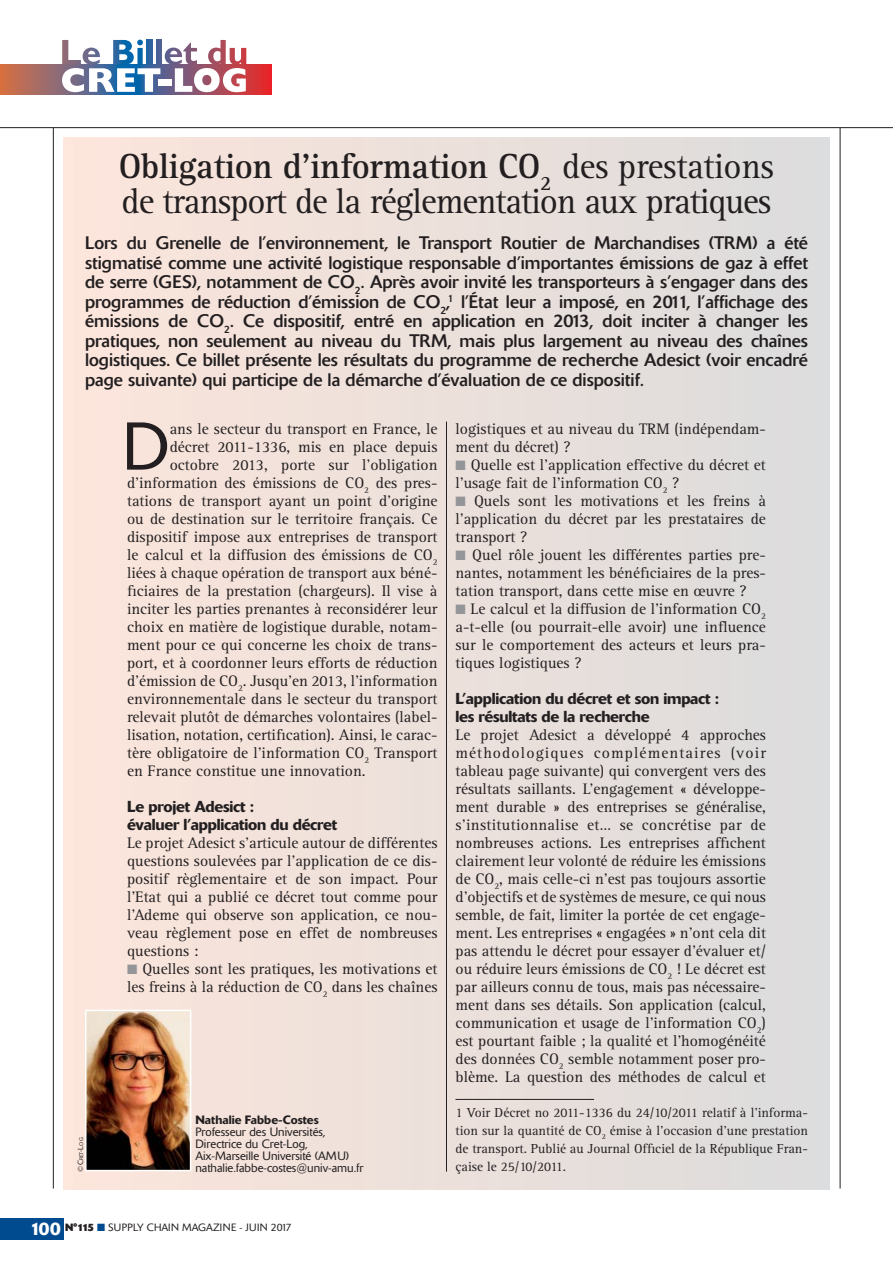
<style>
.page{position:relative;width:893px;height:1263px;background:#fff}
.page>*{position:absolute;margin:0;border:0;box-sizing:border-box;transform-origin:0 0}
.t1{font:300 66.75px "Delta";color:#231f20}
.t2{font:36px/34.5px "Rotis Serif";letter-spacing:-.03em;color:#231f20}
.t3{font:18px/19.5px "Delta";color:#231f20;text-align:justify}
.t4{font:15.75px/18px "Rotis Serif";color:#231f20;text-align:justify}
.t5{font:500 15.75px/18px "Delta";letter-spacing:-.015em;color:#231f20}
.t6{font:13.5px/18px "Rotis Serif";color:#231f20;text-align:justify}
.t7{font:300 12px/12px "Delta";color:#231f20}
.t8{font:500 12px "Delta";color:#231f20}
.t9{font:300 10.5px "Delta";letter-spacing:.02em;color:#231f20}
.t10{font:300 7.5px "Delta";color:#231f20}
.t11{font:300 5.25px "Delta";color:#231f20}
.s1{font-weight:700}
.s2{color:#939598}
.s3{font-size:7.5px}
.s4{font-weight:500;font-size:18px;color:#fff}
.s5{color:#004a8f}
</style>
<div class="page">
<div style="left:0;top:1218px;width:64px;height:22px;background:#004a8f"></div>
<hr style="left:53px;top:128px;width:1px;height:1061px;background:#231f20">
<hr style="left:840px;top:128px;width:1px;height:1061px;background:#231f20">
<hr style="left:0;top:127px;width:893px;height:1px;background:#231f20">
<div style="left:64px;top:137px;width:765px;height:1053px;background:linear-gradient(to right,#fce5db,#dcdcdc)"></div>
<svg style="left:0;top:64px;width:272px;height:30px"></svg>
<svg style="left:62px;top:40px;width:184px;height:52px"></svg>
<img style="left:88px;top:1013px;width:100px;height:155px">
<div style="left:85px;top:1010px;width:106px;height:161px;border:2px solid #fff"></div>
<hr style="left:446px;top:422px;width:1px;height:750px;background:#231f20">
<hr style="left:455px;top:1099px;width:139px;height:1px;background:#231f20">
<h2 class="t2" style="left:119px;top:153px;width:656px"><span class="s1">Obligation d’information CO</span><sub>2</sub> des prestations de transport de la réglementation aux pratiques</h2>
<p class="t3" style="left:85px;top:234px;width:724px">Lors du Grenelle de l’environnement, le Transport Routier de Marchandises (TRM) a été stigmatisé comme une activité logistique responsable d’importantes émissions de gaz à effet de serre (GES), notamment de CO<sub>2</sub>. Après avoir invité les transporteurs à s’engager dans des programmes de réduction d’émission de CO<sub>2</sub>,<sup>1</sup> l’État leur a imposé, en 2011, l’affichage des émissions de CO<sub>2</sub>. Ce dispositif, entré en application en 2013, doit inciter à changer les pratiques, non seulement au niveau du TRM, mais plus largement au niveau des chaînes logistiques. Ce billet présente les résultats du programme de recherche Adesict (voir encadré page suivante) qui participe de la démarche d’évaluation de ce dispositif.</p>
<h1 class="t1" style="left:122px;top:422px;width:49px">D</h1>
<p class="t4" style="left:170px;top:421px;width:269px">ans le secteur du transport en France, le</p>
<p class="t4" style="left:170px;top:439px;width:269px">décret 2011-1336, mis en place depuis</p>
<p class="t4" style="left:170px;top:457px;width:269px">octobre 2013, porte sur l’obligation</p>
<p class="t4" style="left:127px;top:475px;width:312px">d’information des émissions de CO<sub>2</sub> des pres-</p>
<p class="t4" style="left:127px;top:493px;width:312px">tations de transport ayant un point d’origine</p>
<p class="t4" style="left:127px;top:511px;width:312px">ou de destination sur le territoire français. Ce</p>
<p class="t4" style="left:127px;top:529px;width:312px">dispositif impose aux entreprises de transport</p>
<p class="t4" style="left:127px;top:547px;width:312px">le calcul et la diffusion des émissions de CO<sub>2</sub></p>
<p class="t4" style="left:127px;top:565px;width:312px">liées à chaque opération de transport aux béné-</p>
<p class="t4" style="left:127px;top:583px;width:312px">ficiaires de la prestation (chargeurs). Il vise à</p>
<p class="t4" style="left:127px;top:601px;width:312px">inciter les parties prenantes à reconsidérer leur</p>
<p class="t4" style="left:127px;top:619px;width:312px">choix en matière de logistique durable, notam-</p>
<p class="t4" style="left:127px;top:637px;width:312px">ment pour ce qui concerne les choix de trans-</p>
<p class="t4" style="left:127px;top:655px;width:312px">port, et à coordonner leurs efforts de réduction</p>
<p class="t4" style="left:127px;top:673px;width:312px">d’émission de CO<sub>2</sub>. Jusqu’en 2013, l’information</p>
<p class="t4" style="left:127px;top:691px;width:312px">environnementale dans le secteur du transport</p>
<p class="t4" style="left:127px;top:709px;width:312px">relevait plutôt de démarches volontaires (label-</p>
<p class="t4" style="left:127px;top:727px;width:312px">lisation, notation, certification). Ainsi, le carac-</p>
<p class="t4" style="left:127px;top:745px;width:312px">tère obligatoire de l’information CO<sub>2</sub> Transport</p>
<p class="t4" style="left:127px;top:763px;width:240px">en France constitue une innovation.</p>
<p class="t5" style="left:127px;top:798px;width:212px">Le projet Adesict :<br>évaluer l’application du décret</p>
<p class="t4" style="left:127px;top:835px;width:312px">Le projet Adesict s’articule autour de différentes questions soulevées par l’application de ce dis&shy;positif règlementaire et de son impact. Pour l’Etat qui a publié ce décret tout comme pour l’Ademe qui observe son application, ce nou&shy;veau règlement pose en effet de nombreuses questions :</p>
<p class="t4" style="left:127px;top:961px;width:312px"><span class="s2">■</span> Quelles sont les pratiques, les motivations et les freins à la réduction de CO<sub>2</sub> dans les chaînes</p>
<p class="t8" style="left:195px;top:1115px;width:125px">Nathalie Fabbe-Costes</p>
<p class="t7" style="left:195px;top:1127px;width:155px">Professeur des Universités,<br>Directrice du Cret-Log,<br>Aix-Marseille Université (AMU)</p>
<p class="t11" style="left:79px;top:1160px;width:24px;rotate:-90deg">RET<span class="s3">-L</span>OG</p>
<p class="t10" style="left:78px;top:1172px;width:13px;rotate:-90deg">©C</p>
<p class="t7" style="left:195px;top:1163px;width:169px">nathalie.fabbe-costes@univ-amu.fr</p>
<p class="t4" style="left:455px;top:421px;width:312px">logistiques et au niveau du TRM (indépendam&shy;ment du décret) ?</p>
<p class="t4" style="left:455px;top:457px;width:312px"><span class="s2">■</span> Quelle est l’application effective du décret et l’usage fait de l’information CO<sub>2</sub> ?</p>
<p class="t4" style="left:455px;top:493px;width:312px"><span class="s2">■</span> Quels sont les motivations et les freins à l’application du décret par les prestataires de transport ?</p>
<p class="t4" style="left:455px;top:547px;width:312px"><span class="s2">■</span> Quel rôle jouent les différentes parties pre&shy;nantes, notamment les bénéficiaires de la pres&shy;tation transport, dans cette mise en œuvre ?</p>
<p class="t4" style="left:455px;top:601px;width:312px"><span class="s2">■</span> Le calcul et la diffusion de l’information CO<sub>2 </sub>a-t-elle (ou pourrait-elle avoir) une influence sur le comportement des acteurs et leurs pra&shy;tiques logistiques ?</p>
<p class="t5" style="left:455px;top:690px;width:265px">L’application du décret et son impact : les résultats de la recherche</p>
<p class="t4" style="left:455px;top:727px;width:312px">Le projet Adesict a développé 4 approches méthodologiques complémentaires (voir tableau page suivante) qui convergent vers des résultats saillants. L’engagement « développe&shy;ment durable » des entreprises se généralise, s’institutionnalise et… se concrétise par de nombreuses actions. Les entreprises affichent clairement leur volonté de réduire les émissions de CO<sub>2</sub>, mais celle-ci n’est pas toujours assortie d’objectifs et de systèmes de mesure, ce qui nous semble, de fait, limiter la portée de cet engage&shy;ment. Les entreprises « engagées » n’ont cela dit pas attendu le décret pour essayer d’évaluer et/ ou réduire leurs émissions de CO<sub>2</sub> ! Le décret est par ailleurs connu de tous, mais pas nécessaire&shy;ment dans ses détails. Son application (calcul, communication et usage de l’information CO<sub>2</sub>) est pourtant faible ; la qualité et l’homogénéité des données CO<sub>2</sub> semble notamment poser pro&shy;blème. La question des méthodes de calcul et</p>
<p class="t6" style="left:455px;top:1105px;width:354px">1 Voir Décret no 2011-1336 du 24/10/2011 relatif à l’informa&shy;tion sur la quantité de CO<sub>2</sub> émise à l’occasion d’une prestation de transport. Publié au Journal Officiel de la République Fran&shy;çaise le 25/10/2011.</p>
<p class="t9" style="left:30px;top:1224px;width:263px"><span class="s4">100</span> <span class="s1">N°115</span> <span class="s5">■</span> SUPPLY CHAIN MAGAZINE - JUIN 2017</p>
</div>
